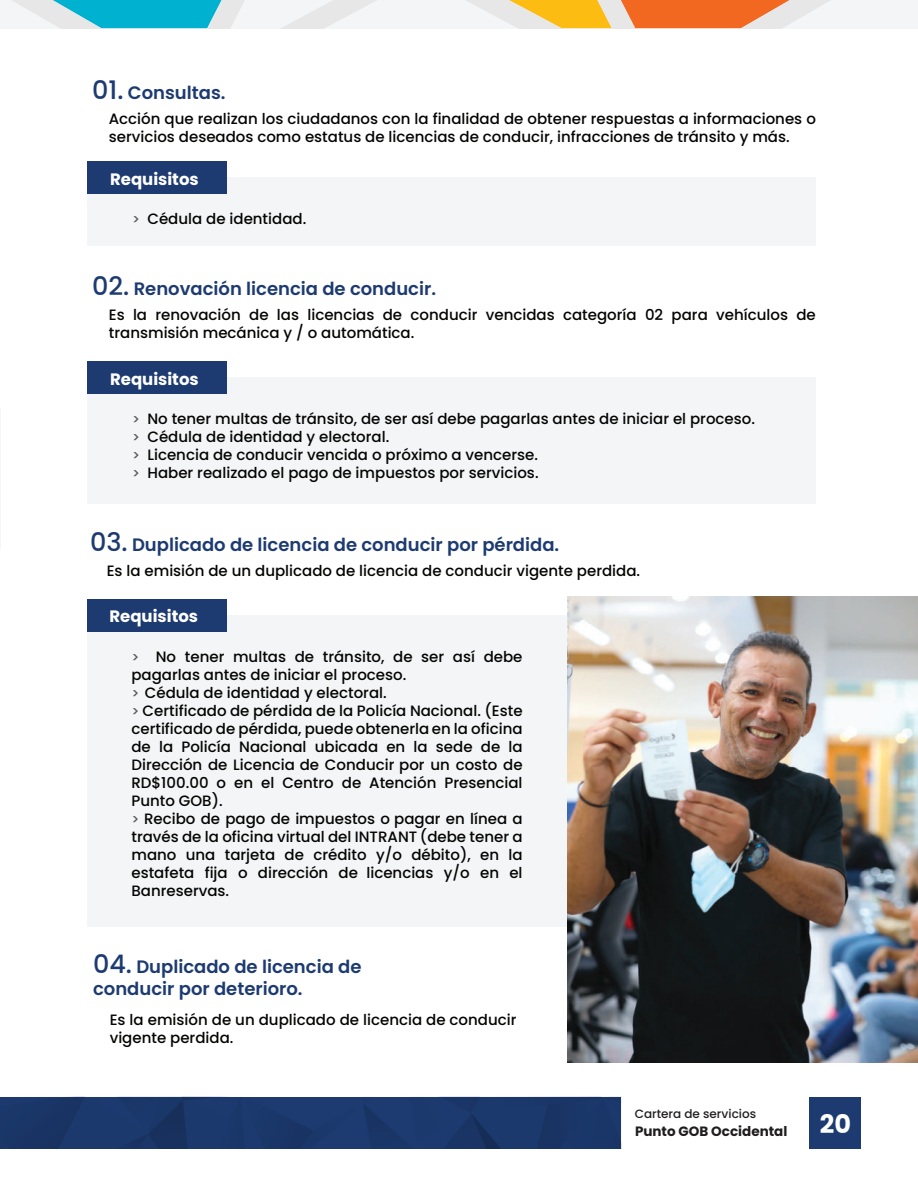
<style>
.page{position:relative;width:918px;height:1188px;background:#fff}
.page>*{position:absolute;margin:0;border:0;box-sizing:border-box;transform-origin:0 0}
.t1{font:700 25.5px "Poppins";color:#fff}
.t2{font:600 18px/21.6px "Poppins";color:#1d3b71}
.t3{font:700 16.5px "Poppins";color:#fff}
.t4{font:500 15px/18px "Poppins";color:#040503}
.t5{font:700 13.5px "Poppins";color:#201d1e}
.t6{font:500 12px "Poppins";color:#201d1e}
.s1{font-weight:500;font-size:25.5px}
.s2{font-size:13.5px;color:#58595b}
</style>
<div class="page">
<div style="left:88px;top:378px;width:728px;height:126px;background:#f4f5f6"></div>
<div style="left:88px;top:362px;width:139px;height:32px;background:#1d3b71"></div>
<div style="left:88px;top:178px;width:728px;height:68px;background:#f4f5f6"></div>
<div style="left:88px;top:162px;width:139px;height:32px;background:#1d3b71"></div>
<svg style="left:0;top:477px;width:1px;height:72px"></svg>
<svg style="left:0;top:0;width:918px;height:28px"></svg>
<div style="left:809px;top:1097px;width:52px;height:52px;background:#1d3b71"></div>
<img style="left:0;top:1097px;width:621px;height:52px">
<div style="left:87px;top:615px;width:514px;height:312px;background:#f4f5f6"></div>
<div style="left:87px;top:599px;width:140px;height:32px;background:#1d3b71"></div>
<img style="left:568px;top:596px;width:350px;height:466px">
<p class="t2" style="left:92px;top:82px;width:135px"><span class="s1">01.</span> Consultas.</p>
<p class="t4" style="left:109px;top:110px;width:709px">Acción que realizan los ciudadanos con la finalidad de obtener respuestas a informaciones o servicios deseados como estatus de licencias de conducir, infracciones de tránsito y más.</p>
<p class="t3" style="left:110px;top:169px;width:90px">Requisitos</p>
<p class="t4" style="left:132px;top:210px;width:176px"><span class="s2">&gt;</span> Cédula de identidad.</p>
<p class="t2" style="left:92px;top:278px;width:345px"><span class="s1">02.</span> Renovación licencia de conducir.</p>
<p class="t4" style="left:109px;top:306px;width:708px">Es la renovación de las licencias de conducir vencidas categoría 02 para vehículos de transmisión mecánica y / o automática.</p>
<p class="t3" style="left:110px;top:369px;width:90px">Requisitos</p>
<p class="t4" style="left:132px;top:410px;width:625px"><span class="s2">&gt;</span> No tener multas de tránsito, de ser así debe pagarlas antes de iniciar el proceso. <span class="s2">&gt;</span> Cédula de identidad y electoral.<br><span class="s2">&gt;</span> Licencia de conducir vencida o próximo a vencerse.<br><span class="s2">&gt;</span> Haber realizado el pago de impuestos por servicios.</p>
<p class="t2" style="left:90px;top:534px;width:471px"><span class="s1">03.</span> Duplicado de licencia de conducir por pérdida.</p>
<p class="t4" style="left:107px;top:562px;width:535px">Es la emisión de un duplicado de licencia de conducir vigente perdida.</p>
<p class="t3" style="left:110px;top:607px;width:90px">Requisitos</p>
<p class="t4" style="left:131px;top:647px;width:393px"><span class="s2">&gt;</span> No tener multas de tránsito, de ser así debe pagarlas antes de iniciar el proceso.<br><span class="s2">&gt;</span> Cédula de identidad y electoral.<br><span class="s2">&gt;</span> Certificado de pérdida de la Policía Nacional. (Este certificado de pérdida, puede obtenerla en la oficina de la Policía Nacional ubicada en la sede de la Dirección de Licencia de Conducir por un costo de RD$100.00 o en el Centro de Atención Presencial Punto GOB).<br><span class="s2">&gt;</span> Recibo de pago de impuestos o pagar en línea a través de la oficina virtual del INTRANT (debe tener a mano una tarjeta de crédito y/o débito), en la estafeta fija o dirección de licencias y/o en el Banreservas.</p>
<p class="t2" style="left:93px;top:956px;width:270px"><span class="s1">04.</span> Duplicado de licencia de conducir por deterioro.</p>
<p class="t4" style="left:110px;top:1011px;width:408px">Es la emisión de un duplicado de licencia de conducir vigente perdida.</p>
<p class="t6" style="left:635px;top:1107px;width:123px">Cartera de servicios</p>
<p class="t5" style="left:635px;top:1123px;width:154px">Punto GOB Occidental</p>
<h1 class="t1" style="left:820px;top:1109px;width:33px">20</h1>
</div>
